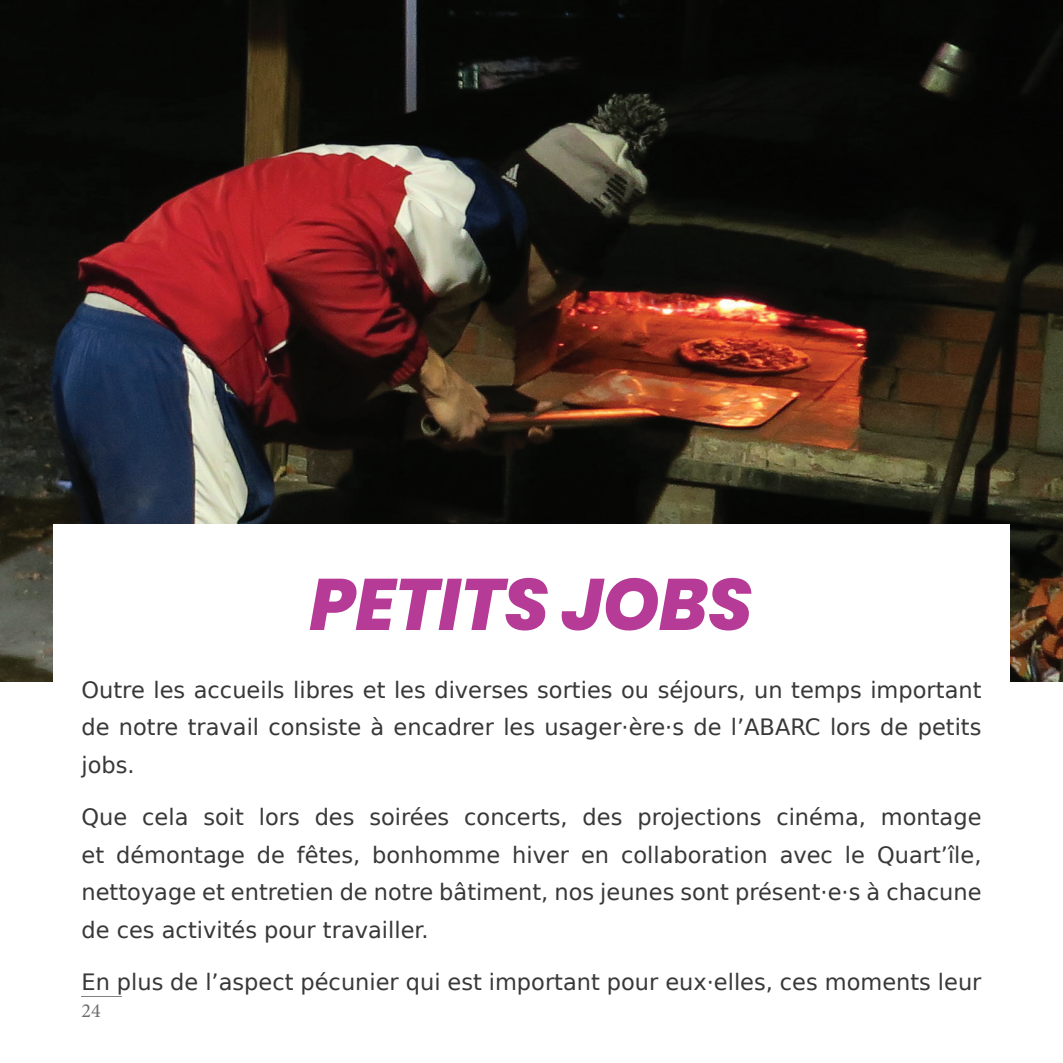
<style>
.page{position:relative;width:1063px;height:1063px;background:#fff}
.page>*{position:absolute;margin:0;border:0;box-sizing:border-box;transform-origin:0 0}
.t1{font:italic 800 72.5px "Poppins";color:#b63b96}
.t2{font:22.5px/37.5px "DejaVu Sans";color:#383839;text-align:justify}
.t3{font:20px "Minion Pro";color:#6c6d70}
</style>
<div class="page">
<hr style="left:81px;top:996px;width:41px;height:1px;background:#6c6d70">
<img style="left:0;top:0;width:1063px;height:681px">
<div style="left:53px;top:524px;width:957px;height:472px;background:#fff"></div>
<h1 class="t1" style="left:310px;top:563px;width:444px">PETITS JOBS</h1>
<p class="t2" style="left:81px;top:670px;width:902px">Outre les accueils libres et les diverses sorties ou séjours, un temps important de notre travail consiste à encadrer les usager·ère·s de l’ABARC lors de petits jobs.</p>
<p class="t2" style="left:81px;top:798px;width:902px">Que cela soit lors des soirées concerts, des projections cinéma, montage et démontage de fêtes, bonhomme hiver en collaboration avec le Quart’île, nettoyage et entretien de notre bâtiment, nos jeunes sont présent·e·s à chacune de ces activités pour travailler.</p>
<p class="t2" style="left:81px;top:963px;width:902px">En plus de l’aspect pécunier qui est important pour eux·elles, ces moments leur</p>
<p class="t3" style="left:81px;top:997px;width:21px">24</p>
</div>
